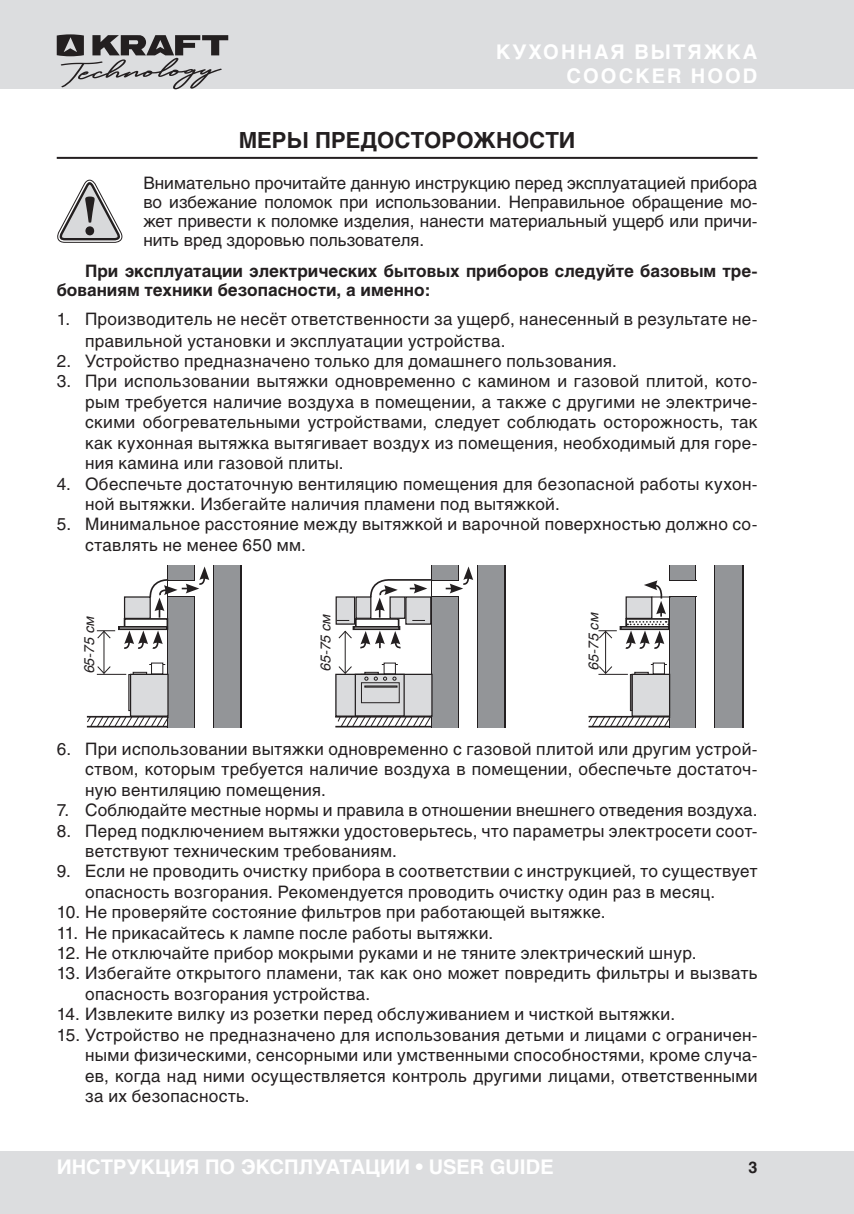
<style>
.page{position:relative;width:854px;height:1214px;background:#fff}
.page>*{position:absolute;margin:0;border:0;box-sizing:border-box;transform-origin:0 0}
.t1{font:700 22px "Helios C";color:#231f20}
.t2{font:700 20px "Helios";color:#fff}
.t3{font:700 20px/24px "Helios";letter-spacing:.1em;color:#fff;text-align:right}
.t4{font:17px/20.4px "Helios";letter-spacing:.02em;color:#231f20}
.t5{font:700 17px/19px "Helios";color:#231f20}
.t6{font:700 16px "Helios";color:#231f20}
.t7{font:italic 14px "Helios";letter-spacing:-.005em;color:#231f20}
</style>
<div class="page">
<div style="left:0;top:0;width:853px;height:88px;background:#dcdddf"></div>
<div style="left:0;top:1151px;width:853px;height:62px;background:#dcdddf"></div>
<svg style="left:57px;top:34px;width:171px;height:55px"></svg>
<hr style="left:57px;top:157px;width:700px;height:2px;background:#231f20">
<svg style="left:57px;top:179px;width:66px;height:64px"></svg>
<svg style="left:669px;top:565px;width:74px;height:162px"></svg>
<div style="left:670px;top:565px;width:71px;height:162px;background:#939598"></div>
<div style="left:695px;top:565px;width:20px;height:162px;background:#231f20"></div>
<div style="left:696px;top:565px;width:18px;height:162px;background:#fff"></div>
<div style="left:632px;top:674px;width:37px;height:42px;background:#dadbdd"></div>
<div style="left:631px;top:673px;width:39px;height:43px;border:1px solid #231f20"></div>
<div style="left:629px;top:674px;width:3px;height:37px;border:1px solid #231f20"></div>
<div style="left:669px;top:580px;width:26px;height:17px;background:#231f20"></div>
<div style="left:634px;top:671px;width:14px;height:3px;border:1px solid #231f20"></div>
<div style="left:619px;top:626px;width:50px;height:4px;border:2px solid #231f20"></div>
<hr style="left:605px;top:631px;width:1px;height:42px;background:#231f20">
<svg style="left:598px;top:630px;width:18px;height:9px"></svg>
<svg style="left:598px;top:665px;width:29px;height:10px"></svg>
<div style="left:669px;top:581px;width:31px;height:15px;background:#fff"></div>
<svg style="left:588px;top:715px;width:83px;height:12px"></svg>
<svg style="left:624px;top:580px;width:46px;height:69px"></svg>
<div style="left:431px;top:565px;width:74px;height:162px;background:#939598"></div>
<svg style="left:476px;top:565px;width:1px;height:162px"></svg>
<div style="left:458px;top:565px;width:18px;height:162px;background:#fff"></div>
<div style="left:336px;top:674px;width:96px;height:42px;background:#dadbdd"></div>
<div style="left:335px;top:673px;width:97px;height:43px;border:1px solid #231f20"></div>
<div style="left:361px;top:682px;width:38px;height:21px;border:1px solid #231f20"></div>
<div style="left:432px;top:580px;width:26px;height:17px;background:#231f20"></div>
<div style="left:364px;top:671px;width:14px;height:3px;border:1px solid #231f20"></div>
<div style="left:355px;top:618px;width:44px;height:11px;border:2px solid #231f20"></div>
<div style="left:356px;top:597px;width:15px;height:21px;background:#dadbdd"></div>
<div style="left:355px;top:596px;width:16px;height:23px;border:1px solid #231f20"></div>
<div style="left:406px;top:597px;width:24px;height:27px;background:#dadbdd"></div>
<div style="left:336px;top:597px;width:18px;height:27px;background:#dadbdd"></div>
<div style="left:335px;top:596px;width:20px;height:28px;border:1px solid #231f20"></div>
<div style="left:352px;top:626px;width:48px;height:4px;border:2px solid #231f20"></div>
<hr style="left:335px;top:715px;width:96px;height:2px;background:#231f20">
<hr style="left:335px;top:725px;width:96px;height:2px;background:#231f20">
<hr style="left:344px;top:631px;width:1px;height:42px;background:#231f20">
<svg style="left:338px;top:630px;width:14px;height:9px"></svg>
<svg style="left:337px;top:665px;width:15px;height:9px"></svg>
<div style="left:432px;top:581px;width:31px;height:15px;background:#fff"></div>
<svg style="left:358px;top:630px;width:43px;height:19px"></svg>
<svg style="left:445px;top:566px;width:28px;height:27px"></svg>
<div style="left:354px;top:673px;width:50px;height:43px;border:1px solid #231f20"></div>
<div style="left:364px;top:685px;width:33px;height:2px;border:1px solid #231f20"></div>
<svg style="left:364px;top:676px;width:13px;height:4px"></svg>
<svg style="left:383px;top:676px;width:13px;height:4px"></svg>
<svg style="left:369px;top:578px;width:64px;height:43px"></svg>
<svg style="left:336px;top:620px;width:13px;height:1px"></svg>
<svg style="left:337px;top:715px;width:94px;height:11px"></svg>
<div style="left:167px;top:565px;width:75px;height:162px;background:linear-gradient(to bottom,#939598,#939598)"></div>
<div style="left:168px;top:565px;width:71px;height:162px;background:#939598"></div>
<div style="left:194px;top:565px;width:20px;height:162px;background:#231f20"></div>
<div style="left:195px;top:565px;width:18px;height:162px;background:#fff"></div>
<svg style="left:122px;top:630px;width:41px;height:19px"></svg>
<div style="left:130px;top:674px;width:38px;height:42px;background:#dadbdd"></div>
<div style="left:130px;top:673px;width:38px;height:43px;border:1px solid #231f20"></div>
<div style="left:128px;top:674px;width:3px;height:37px;border:1px solid #231f20"></div>
<div style="left:151px;top:662px;width:12px;height:12px;border:1px solid #231f20"></div>
<div style="left:133px;top:671px;width:14px;height:3px;border:1px solid #231f20"></div>
<div style="left:124px;top:618px;width:44px;height:11px;border:2px solid #231f20"></div>
<div style="left:124px;top:597px;width:26px;height:21px;background:#dadbdd"></div>
<div style="left:124px;top:596px;width:27px;height:23px;border:1px solid #231f20"></div>
<div style="left:118px;top:626px;width:50px;height:4px;border:2px solid #231f20"></div>
<hr style="left:103px;top:631px;width:1px;height:42px;background:#231f20">
<svg style="left:96px;top:630px;width:19px;height:9px"></svg>
<svg style="left:96px;top:665px;width:30px;height:10px"></svg>
<svg style="left:148px;top:566px;width:61px;height:51px"></svg>
<svg style="left:86px;top:715px;width:83px;height:12px"></svg>
<p class="t3" style="left:496px;top:39px;width:263px">КУХОННАЯ ВЫТЯЖКА<br>СOOCKER HOOD</p>
<p class="t1" style="left:239px;top:127px;width:338px">МЕРЫ ПРЕДОСТОРОЖНОСТИ</p>
<p class="t4" style="left:143px;top:173px;width:615px;line-height:19px;text-align:justify">Внимательно прочитайте данную инструкцию перед эксплуатацией прибора во избежание поломок при использовании. Неправильное обращение мо&shy;жет привести к поломке изделия, нанести материальный ущерб или причи&shy;нить вред здоровью пользователя.</p>
<p class="t5" style="left:57px;top:261px;width:702px;text-indent:28px">При эксплуатации электрических бытовых приборов следуйте базовым тре&shy;бованиям техники безопасности, а именно:</p>
<p class="t4" style="left:85px;top:308px;width:673px;line-height:21.6px;text-indent:-28px">1. Производитель не несёт ответственности за ущерб, нанесенный в результате не&shy;правильной установки и эксплуатации устройства.</p>
<p class="t4" style="left:57px;top:350px;width:561px">2. Устройство предназначено только для домашнего пользования.</p>
<p class="t4" style="left:85px;top:371px;width:673px;text-align:justify;text-indent:-28px">3. При использовании вытяжки одновременно с камином и газовой плитой, кото&shy;рым требуется наличие воздуха в помещении, а также с другими не электриче&shy;скими обогревательными устройствами, следует соблюдать осторожность, так как кухонная вытяжка вытягивает воздух из помещения, необходимый для горе&shy;ния камина или газовой плиты.</p>
<p class="t4" style="left:85px;top:473px;width:673px;text-indent:-28px">4. Обеспечьте достаточную вентиляцию помещения для безопасной работы кухон&shy;ной вытяжки. Избегайте наличия пламени под вытяжкой.</p>
<p class="t4" style="left:85px;top:514px;width:673px;text-indent:-28px">5. Минимальное расстояние между вытяжкой и варочной поверхностью должно со&shy;ставлять не менее 650 мм.</p>
<p class="t7" style="left:81px;top:673px;width:59px;rotate:-90deg">65-75 см</p>
<p class="t7" style="left:317px;top:670px;width:59px;rotate:-90deg">65-75 см</p>
<p class="t7" style="left:585px;top:669px;width:59px;rotate:-90deg">65-75 см</p>
<p class="t4" style="left:85px;top:738px;width:673px;text-align:justify;text-indent:-28px">6. При использовании вытяжки одновременно с газовой плитой или другим устрой&shy;ством, которым требуется наличие воздуха в помещении, обеспечьте достаточ&shy;ную вентиляцию помещения.</p>
<p class="t4" style="left:57px;top:799px;width:702px">7. Соблюдайте местные нормы и правила в отношении внешнего отведения воздуха.</p>
<p class="t4" style="left:85px;top:820px;width:673px;text-indent:-28px">8. Перед подключением вытяжки удостоверьтесь, что параметры электросети соот&shy;ветствуют техническим требованиям.</p>
<p class="t4" style="left:85px;top:860px;width:673px;text-indent:-28px">9. Если не проводить очистку прибора в соответствии с инструкцией, то существует опасность возгорания. Рекомендуется проводить очистку один раз в месяц.</p>
<p class="t4" style="left:57px;top:901px;width:550px">10. Не проверяйте состояние фильтров при работающей вытяжке.</p>
<p class="t4" style="left:57px;top:922px;width:438px">11. Не прикасайтесь к лампе после работы вытяжки.</p>
<p class="t4" style="left:57px;top:942px;width:641px">12. Не отключайте прибор мокрыми руками и не тяните электрический шнур.</p>
<p class="t4" style="left:85px;top:962px;width:673px;text-indent:-28px">13. Избегайте открытого пламени, так как оно может повредить фильтры и вызвать опасность возгорания устройства.</p>
<p class="t4" style="left:57px;top:1003px;width:619px">14. Извлеките вилку из розетки перед обслуживанием и чисткой вытяжки.</p>
<p class="t4" style="left:85px;top:1024px;width:673px;text-align:justify;text-indent:-28px">15. Устройство не предназначено для использования детьми и лицами с ограничен&shy;ными физическими, сенсорными или умственными способностями, кроме случа&shy;ев, когда над ними осуществляется контроль другими лицами, ответственными за их безопасность.</p>
<p class="t2" style="left:57px;top:1155px;width:498px">ИНСТРУКЦИЯ ПО ЭКСПЛУАТАЦИИ • USER GUIDE</p>
<p class="t6" style="left:748px;top:1157px;width:10px">3</p>
</div>
